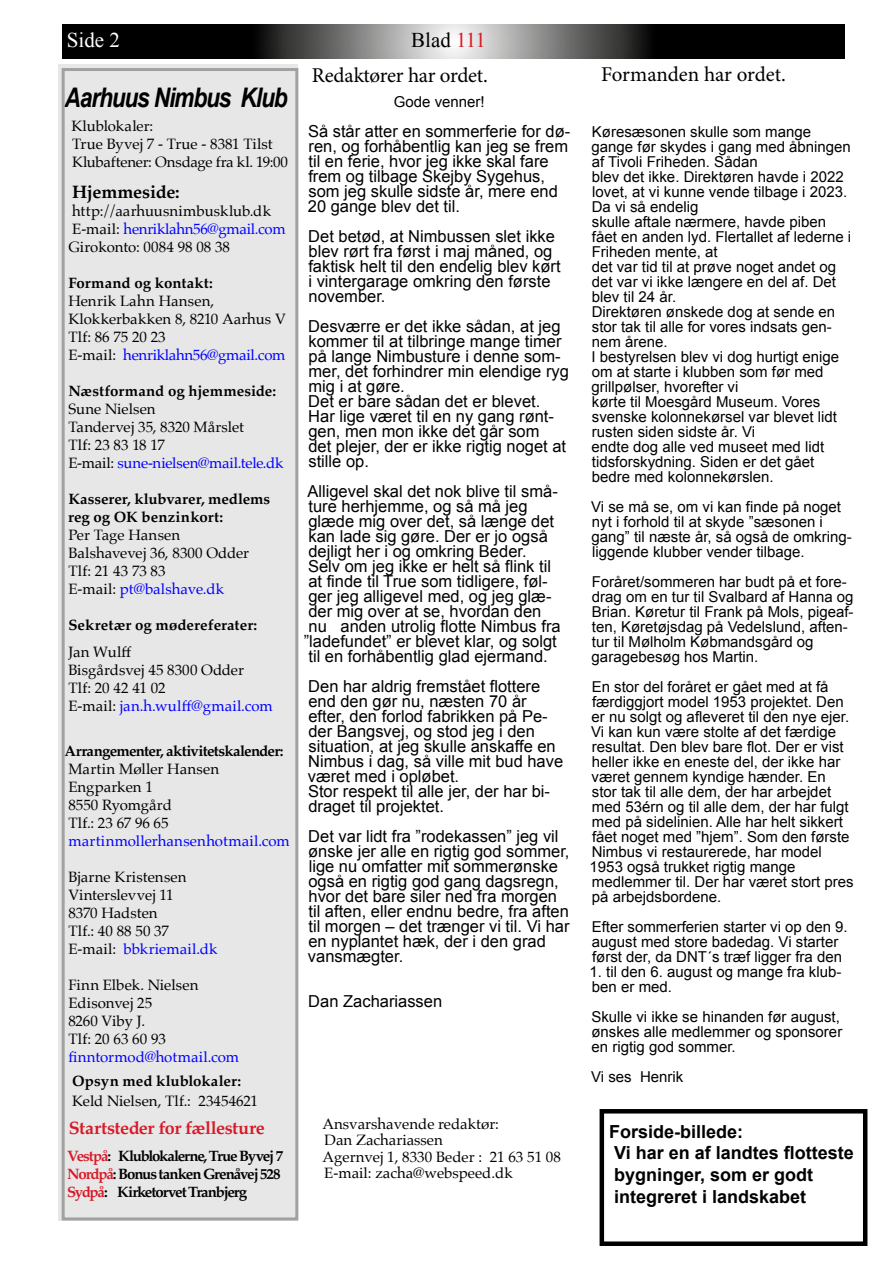
<style>
.page{position:relative;width:893px;height:1263px;background:#fff}
.page>*{position:absolute;margin:0;border:0;box-sizing:border-box;transform-origin:0 0}
.t1{font:italic 700 27px "Arial";letter-spacing:-.05em;color:#000;scale:.84 1}
.t2{font:21px "Minion Pro";letter-spacing:-.01em;color:#000}
.t3{font:21px "Times New Roman";color:#000}
.t4{font:21px "Times New Roman";color:#fff}
.t5{font:700 18px/21.6px "Arial";color:#000}
.t6{font:700 18px "Palatino";letter-spacing:-.02em;color:#d61a28}
.t7{font:700 18px "Palatino";letter-spacing:-.02em;color:#000}
.t8{font:16.5px/15px "Arial";color:#000}
.t9{font:15px/15px "Arial";color:#000}
.t10{font:15px/18px "Palatino";color:#000}
.t11{font:700 15px/18px "Palatino";letter-spacing:-.075em;color:#000}
.t12{font:700 15px/18px "Palatino";color:#000}
.t13{font:15px "Palatino";letter-spacing:.005em;color:#00f}
.t14{font:700 15px "Palatino";letter-spacing:.005em;color:#000}
.t15{font:700 15px "Palatino";letter-spacing:-.045em;color:#000}
.s1{color:#d61a28}
.s2{color:#00f}
</style>
<div class="page">
<div style="left:59px;top:64px;width:239px;height:1156px;background:#e7e7e7"></div>
<svg style="left:62px;top:24px;width:782px;height:35px;background:#414141"></svg>
<div style="left:62px;top:68px;width:236px;height:1152px;border:3px solid #a1a19f"></div>
<div style="left:600px;top:1109px;width:267px;height:137px;border:4px solid #000"></div>
<h2 class="t4" style="left:67px;top:26px;width:55px">Side 2</h2>
<h2 class="t3" style="left:411px;top:26px;width:76px">Blad <span class="s1">111</span></h2>
<h1 class="t1" style="left:65px;top:80px;width:267px">Aarhuus Nimbus Klub</h1>
<p class="t10" style="left:71px;top:116px;width:218px">Klublokaler:<br>True Byvej 7 - True - 8381 Tilst<br>Klubaftener: Onsdage fra kl. 19:00</p>
<p class="t7" style="left:72px;top:177px;width:109px">Hjemmeside:</p>
<p class="t10" style="left:68px;top:202px;width:219px">http://aarhuusnimbusklub.dk<br>E-mail: <span class="s2">henriklahn56@gmail.com<br></span>Girokonto: 0084 98 08 38</p>
<p class="t12" style="left:68px;top:274px;width:146px">Formand og kontakt:</p>
<p class="t10" style="left:68px;top:292px;width:219px">Henrik Lahn Hansen,<br>Klokkerbakken 8, 8210 Aarhus V<br>Tlf: 86 75 20 23<br>E-mail: <span class="s2">henriklahn56@gmail.com</span></p>
<p class="t12" style="left:68px;top:382px;width:209px">Næstformand og hjemmeside:</p>
<p class="t10" style="left:68px;top:400px;width:217px">Sune Nielsen<br>Tandervej 35, 8320 Mårslet<br>Tlf: 23 83 18 17<br>E-mail: <span class="s2">sune-nielsen@mail.tele.dk</span></p>
<p class="t12" style="left:68px;top:490px;width:204px">Kasserer, klubvarer, medlems reg og OK benzinkort:</p>
<p class="t10" style="left:68px;top:526px;width:182px">Per Tage Hansen<br>Balshavevej 36, 8300 Odder<br>Tlf: 21 43 73 83<br>E-mail: <span class="s2">pt@balshave.dk</span></p>
<p class="t14" style="left:68px;top:612px;width:190px">Sekretær og mødereferater:</p>
<p class="t10" style="left:68px;top:643px;width:206px">Jan Wulff<br>Bisgårdsvej 45 8300 Odder<br>Tlf: 20 42 41 02<br>E-mail: <span class="s2">jan.h.wulff@gmail.com</span></p>
<p class="t15" style="left:65px;top:738px;width:220px">Arrangementer, aktivitetskalender:</p>
<p class="t10" style="left:68px;top:760px;width:152px">Martin Møller Hansen<br>Engparken 1<br>8550 Ryomgård<br>Tlf.: 23 67 96 65</p>
<p class="t13" style="left:68px;top:828px;width:223px">martinmollerhansenhotmail.com</p>
<p class="t10" style="left:68px;top:868px;width:151px">Bjarne Kristensen<br>Vinterslevvej 11<br>8370 Hadsten<br>Tlf.: 40 88 50 37<br>E-mail: <span class="s2">bbkriemail.dk</span></p>
<p class="t10" style="left:68px;top:976px;width:132px">Finn Elbek. Nielsen<br>Edisonvej 25<br>8260 Viby J.<br>Tlf: 20 63 60 93</p>
<p class="t13" style="left:68px;top:1044px;width:172px">finntormod@hotmail.com</p>
<p class="t14" style="left:72px;top:1068px;width:170px">Opsyn med klublokaler:</p>
<p class="t10" style="left:72px;top:1091px;width:187px">Keld Nielsen, Tlf.: 23454621</p>
<p class="t6" style="left:69px;top:1113px;width:198px">Startsteder for fællesture</p>
<p class="t11" style="left:67px;top:1147px;width:217px"><span class="s1">Vestpå</span>: Klublokalerne, True Byvej 7<br><span class="s1">Nordpå</span>: Bonus tanken Grenåvej 528<br><span class="s1">Sydpå</span>: Kirketorvet Tranbjerg</p>
<h2 class="t2" style="left:312px;top:62px;width:177px">Redaktører har ordet.</h2>
<h2 class="t2" style="left:601px;top:60px;width:186px">Formanden har ordet.</h2>
<p class="t9" style="left:394px;top:94px;width:92px">Gode venner!</p>
<p class="t8" style="left:308px;top:124px;width:264px">Så står atter en sommerferie for dø&shy;ren, og forhåbentlig kan jeg se frem til en ferie, hvor jeg ikke skal fare frem og tilbage Skejby Sygehus, som jeg skulle sidste år, mere end<br>20 gange blev det til.</p>
<p class="t8" style="left:308px;top:229px;width:254px">Det betød, at Nimbussen slet ikke blev rørt fra først i maj måned, og faktisk helt til den endelig blev kørt i vintergarage omkring den første november.</p>
<p class="t8" style="left:308px;top:319px;width:262px">Desværre er det ikke sådan, at jeg kommer til at tilbringe mange timer på lange Nimbusture i denne som&shy;mer, det forhindrer min elendige ryg mig i at gøre.<br>Det er bare sådan det er blevet.<br>Har lige været til en ny gang rønt&shy;gen, men mon ikke det går som<br>det plejer, der er ikke rigtig noget at stille op.</p>
<p class="t8" style="left:304px;top:484px;width:258px">Alligevel skal det nok blive til små&shy;ture herhjemme, og så må jeg glæde mig over det, så længe det kan lade sig gøre. Der er jo også dejligt her i og omkring Beder.<br>Selv om jeg ikke er helt så flink til at finde til True som tidligere, føl&shy;ger jeg alligevel med, og jeg glæ&shy;der mig over at se, hvordan den<br>nu anden utrolig flotte Nimbus fra ”ladefundet” er blevet klar, og solgt til en forhåbentlig glad ejermand.</p>
<p class="t8" style="left:308px;top:679px;width:257px">Den har aldrig fremstået flottere end den gør nu, næsten 70 år efter, den forlod fabrikken på Pe&shy;der Bangsvej, og stod jeg i den situation, at jeg skulle anskaffe en<br>Nimbus i dag, så ville mit bud have været med i opløbet.<br>Stor respekt til alle jer, der har bi&shy;draget til projektet.</p>
<p class="t8" style="left:308px;top:829px;width:263px">Det var lidt fra ”rodekassen” jeg vil ønske jer alle en rigtig god sommer, lige nu omfatter mit sommerønske også en rigtig god gang dagsregn, hvor det bare siler ned fra morgen til aften, eller endnu bedre, fra aften til morgen – det trænger vi til. Vi har en nyplantet hæk, der i den grad vansmægter.</p>
<p class="t8" style="left:308px;top:994px;width:135px">Dan Zachariassen</p>
<p class="t10" style="left:323px;top:1115px;width:240px;line-height:16.5px">Ansvarshavende redaktør:<br>Dan Zachariassen<br>Agernvej 1, 8330 Beder : 21 63 51 08<br>E-mail: zacha@webspeed.dk</p>
<p class="t9" style="left:591px;top:124px;width:261px">Køresæsonen skulle som mange gange før skydes i gang med åbningen af Tivoli Friheden. Sådan<br>blev det ikke. Direktøren havde i 2022 lovet, at vi kunne vende tilbage i 2023.<br>Da vi så endelig<br>skulle aftale nærmere, havde piben fået en anden lyd. Flertallet af lederne i<br>Friheden mente, at<br>det var tid til at prøve noget andet og det var vi ikke længere en del af. Det blev til 24 år.<br>Direktøren ønskede dog at sende en stor tak til alle for vores indsats gen&shy;nem årene.<br>I bestyrelsen blev vi dog hurtigt enige om at starte i klubben som før med grillpølser, hvorefter vi<br>kørte til Moesgård Museum. Vores svenske kolonnekørsel var blevet lidt rusten siden sidste år. Vi<br>endte dog alle ved museet med lidt tidsforskydning. Siden er det gået bedre med kolonnekørslen.</p>
<p class="t9" style="left:591px;top:499px;width:262px">Vi se må se, om vi kan finde på noget nyt i forhold til at skyde ”sæsonen i gang” til næste år, så også de omkring&shy;liggende klubber vender tilbage.</p>
<p class="t9" style="left:592px;top:574px;width:263px">Foråret/sommeren har budt på et fore&shy;drag om en tur til Svalbard af Hanna og Brian. Køretur til Frank på Mols, pigeaf&shy;ten, Køretøjsdag på Vedelslund, aften&shy;tur til Mølholm Købmandsgård og garagebesøg hos Martin.</p>
<p class="t9" style="left:590px;top:679px;width:266px">En stor del foråret er gået med at få færdiggjort model 1953 projektet. Den er nu solgt og afleveret til den nye ejer.<br>Vi kan kun være stolte af det færdige resultat. Den blev bare flot. Der er vist heller ikke en eneste del, der ikke har været gennem kyndige hænder. En<br>stor tak til alle dem, der har arbejdet med 53érn og til alle dem, der har fulgt med på sidelinien. Alle har helt sikkert fået noget med ”hjem”. Som den første Nimbus vi restaurerede, har model 1953 også trukket rigtig mange medlemmer til. Der har været stort pres på arbejdsbordene.</p>
<p class="t9" style="left:592px;top:919px;width:257px">Efter sommerferien starter vi op den 9. august med store badedag. Vi starter først der, da DNT´s træf ligger fra den</p>
<p class="t9" style="left:590px;top:964px;width:253px">1. til den 6. august og mange fra klub&shy;ben er med.</p>
<p class="t9" style="left:591px;top:1009px;width:252px">Skulle vi ikke se hinanden før august, ønskes alle medlemmer og sponsorer en rigtig god sommer.</p>
<p class="t9" style="left:591px;top:1069px;width:94px">Vi ses Henrik</p>
<p class="t5" style="left:609px;top:1121px;width:246px">Forside-billede:<br>Vi har en af landtes flotteste bygninger, som er godt integreret i landskabet</p>
</div>
